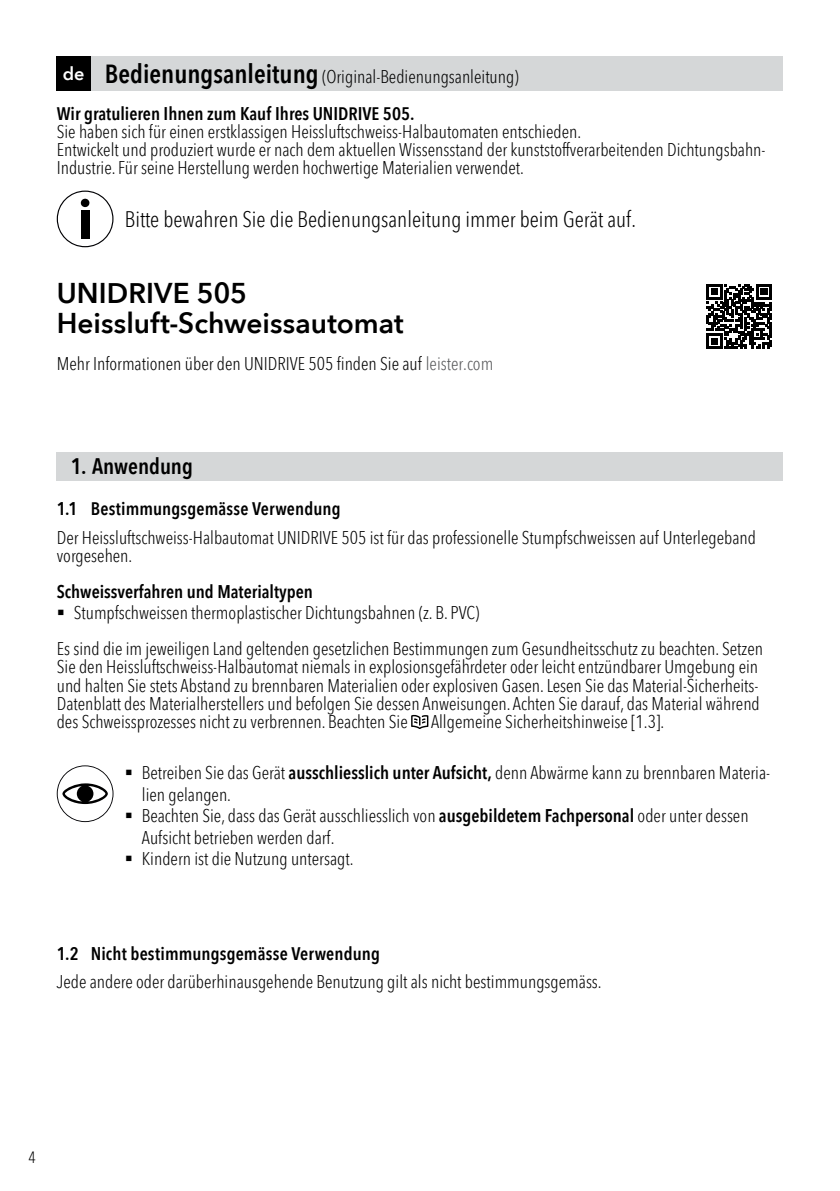
<style>
.page{position:relative;width:840px;height:1191px;background:#fff}
.page>*{position:absolute;margin:0;border:0;box-sizing:border-box;transform-origin:0 0}
.t1{font:600 28px/30px "Avenir Next World";color:#000}
.t2{font:300 condensed 22px "Avenir Next W1 G";color:#000}
.t3{font:22px "Avenir Next W1 G Cn Demi";letter-spacing:-.005em;color:#000}
.t4{font:300 condensed 18px/18px "Avenir Next W1 G";color:#000}
.t5{font:18px "Avenir Next W1 G Cn Demi";color:#000}
.t6{font:300 condensed 16px "Avenir Next W1 G";color:#000}
.s1{font-family:"Avenir Next W1 G Cn Demi";font-weight:400;font-stretch:normal;font-size:26px}
.s2{color:#58595b}
.s3{font-family:"Avenir Next W1 G Cn Demi";font-weight:400;font-stretch:normal}
</style>
<div class="page">
<svg style="left:57px;top:191px;width:56px;height:56px"></svg>
<svg style="left:706px;top:284px;width:65px;height:65px"></svg>
<div style="left:57px;top:452px;width:725px;height:28px;background:#d5d7d8"></div>
<div style="left:57px;top:57px;width:725px;height:34px;background:#d5d7d8"></div>
<div style="left:57px;top:57px;width:34px;height:34px;background:#000"></div>
<svg style="left:411px;top:715px;width:17px;height:14px"></svg>
<svg style="left:57px;top:765px;width:56px;height:57px"></svg>
<p class="t4" style="left:63px;top:66px;width:457px"><sup>de</sup> <span class="s1">Bedienungsanleitung</span> (Original-Bedienungsanleitung)</p>
<p class="t5" style="left:57px;top:99px;width:359px">Wir gratulieren Ihnen zum Kauf Ihres UNIDRIVE 505.</p>
<p class="t4" style="left:57px;top:121px;width:710px">Sie haben sich für einen erstklassigen Heissluftschweiss-Halbautomaten entschieden.<br>Entwickelt und produziert wurde er nach dem aktuellen Wissensstand der kunststoffverarbeitenden Dichtungsbahn-<br>Industrie.Für seine Herstellung werden hochwertige Materialien verwendet.</p>
<p class="t2" style="left:125px;top:202px;width:512px">Bitte bewahren Sie die Bedienungsanleitung immer beim Gerät auf.</p>
<h1 class="t1" style="left:57px;top:279px;width:348px">UNIDRIVE 505<br>Heissluft-Schweissautomat</h1>
<p class="t4" style="left:57px;top:352px;width:438px">Mehr Informationen über den UNIDRIVE 505 finden Sie auf <span class="s2">leister.com</span></p>
<p class="t3" style="left:71px;top:449px;width:123px">1. Anwendung</p>
<p class="t5" style="left:57px;top:495px;width:285px">1.1 Bestimmungsgemässe Verwendung</p>
<p class="t4" style="left:57px;top:527px;width:700px">Der Heissluftschweiss-Halbautomat UNIDRIVE 505 ist für das professionelle Stumpfschweissen auf Unterlegeband vorgesehen.</p>
<p class="t5" style="left:57px;top:577px;width:258px">Schweissverfahren und Materialtypen</p>
<p class="t4" style="left:57px;top:593px;width:707px;line-height:36px;text-indent:17px">Stumpfschweissen thermoplastischer Dichtungsbahnen (z. B. PVC)<br>Es sind die im jeweiligen Land geltenden gesetzlichen Bestimmungen zum Gesundheitsschutz zu beachten. Setzen</p>
<p class="t4" style="left:57px;top:656px;width:704px;text-align:justify">Sie den Heissluftschweiss-Halbautomat niemals in explosionsgefährdeter oder leicht entzündbarer Umgebung ein und halten Sie stets Abstand zu brennbaren Materialien oder explosiven Gasen.Lesen Sie das Material-Sicherheits-Datenblatt des Materialherstellers und befolgen Sie dessen Anweisungen. Achten Sie darauf, das Material während des Schweissprozesses nicht zu verbrennen. Beachten Sie</p>
<p class="t4" style="left:431px;top:710px;width:234px">Allgemeine Sicherheitshinweise [1.3].</p>
<p class="t4" style="left:142px;top:760px;width:629px;line-height:21.6px">Betreiben Sie das Gerät <span class="s3">ausschliesslich unter Aufsicht,</span> denn Abwärme kann zu brennbaren Materia&shy;lien gelangen.<br>Beachten Sie, dass das Gerät ausschliesslich von <span class="s3">ausgebildetem Fachpersonal</span> oder unter dessen Aufsicht betrieben werden darf.<br>Kindern ist die Nutzung untersagt.</p>
<p class="t5" style="left:57px;top:939px;width:324px">1.2 Nicht bestimmungsgemässe Verwendung</p>
<p class="t4" style="left:57px;top:971px;width:546px">Jede andere oder darüberhinausgehende Benutzung gilt als nicht bestimmungsgemäss.</p>
<p class="t6" style="left:28px;top:1145px;width:9px">4</p>
</div>
